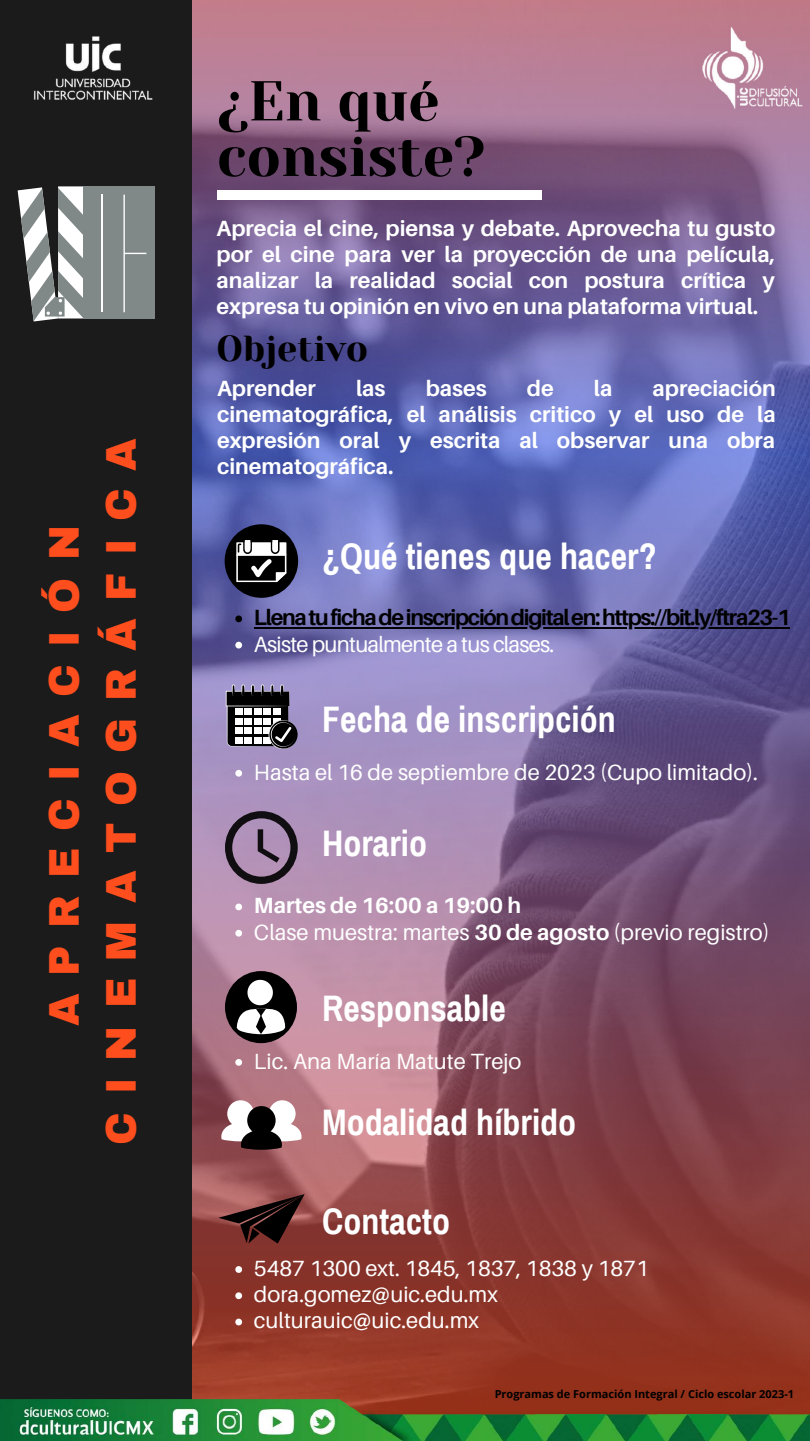
<style>
.page{position:relative;width:810px;height:1441px;background:#fff}
.page>*{position:absolute;margin:0;border:0;box-sizing:border-box;transform-origin:0 0}
.t1{font:56px/55.5px "Yeseva One";color:#000}
.t2{font:900 42px/57px "Archivo";letter-spacing:.415em;color:#ff4e1e}
.t3{font:700 36px "Archivo Narrow";color:#fff}
.t4{font:36px "Yeseva One";color:#000}
.t5{font:700 22px/26.2px "Aileron";color:#fff;text-align:justify}
.t6{font:22px/26.2px "Aileron";color:#fff}
.t7{font:700 22px "Aileron";letter-spacing:-.06em;color:#000}
.t8{font:22px "Aileron";letter-spacing:-.035em;color:#fff}
.t9{font:700 11px "Open Sans";color:#000}
.s1{font-weight:700}
</style>
<div class="page">
<div style="left:0;top:0;width:810px;height:1440px;background:#1b1b1b"></div>
<img style="left:193px;top:0;width:617px;height:1399px">
<div style="left:217px;top:190px;width:325px;height:9px;background:#fff"></div>
<img style="left:0;top:1399px;width:536px;height:40px">
<img style="left:536px;top:1399px;width:121px;height:40px">
<img style="left:657px;top:1399px;width:153px;height:40px">
<img style="left:33px;top:36px;width:120px;height:64px">
<img style="left:637px;top:0;width:173px;height:128px">
<svg style="left:221px;top:1100px;width:81px;height:49px;background:#978688"></svg>
<svg style="left:218px;top:1193px;width:87px;height:50px;background:#5e2f2d"></svg>
<svg style="left:235px;top:1265px;width:7px;height:7px"></svg>
<svg style="left:235px;top:1292px;width:7px;height:6px"></svg>
<svg style="left:235px;top:1318px;width:7px;height:6px"></svg>
<div style="left:225px;top:524px;width:73px;height:73px;background:#000;border-radius:50%"></div>
<svg style="left:236px;top:540px;width:51px;height:42px"></svg>
<svg style="left:235px;top:615px;width:7px;height:7px"></svg>
<hr style="left:254px;top:626px;width:314px;height:2px;background:#000">
<hr style="left:568px;top:626px;width:222px;height:2px;background:#000">
<svg style="left:235px;top:641px;width:7px;height:7px"></svg>
<svg style="left:226px;top:684px;width:72px;height:65px;background:#65626d"></svg>
<svg style="left:235px;top:769px;width:7px;height:7px"></svg>
<svg style="left:225px;top:811px;width:73px;height:72px"></svg>
<svg style="left:235px;top:903px;width:7px;height:7px"></svg>
<svg style="left:235px;top:929px;width:7px;height:7px"></svg>
<div style="left:225px;top:970px;width:72px;height:72px;background:#000;border-radius:50%"></div>
<svg style="left:235px;top:979px;width:62px;height:63px"></svg>
<svg style="left:235px;top:1058px;width:7px;height:7px"></svg>
<div style="left:83px;top:186px;width:72px;height:132px;background:#808987"></div>
<hr style="left:101px;top:194px;width:1px;height:118px;background:#fff">
<svg style="left:123px;top:194px;width:23px;height:118px"></svg>
<svg style="left:18px;top:186px;width:65px;height:135px"></svg>
<h2 class="t2" style="left:36px;top:1144px;width:707px;text-indent:118px;rotate:-90deg">APRECIACIÓN<br>CINEMATOGRÁFICA</h2>
<h1 class="t1" style="left:217px;top:74px;width:270px">¿En qué consiste?</h1>
<p class="t5" style="left:217px;top:214px;width:560px">Aprecia el cine, piensa y debate. Aprovecha tu gusto por el cine para ver la proyección de una película, analizar la realidad social con postura crítica y expresa tu opinión en vivo en una plataforma virtual.</p>
<h3 class="t4" style="left:217px;top:328px;width:153px">Objetivo</h3>
<p class="t5" style="left:217px;top:374px;width:101px">Aprender</p>
<p class="t5" style="left:356px;top:374px;width:31px">las</p>
<p class="t5" style="left:426px;top:374px;width:63px">bases</p>
<p class="t5" style="left:527px;top:374px;width:28px">de</p>
<p class="t5" style="left:594px;top:374px;width:20px">la</p>
<p class="t5" style="left:217px;top:374px;width:560px;text-indent:436px">apreciación cinematográfica, el análisis critico y el uso de la expresión oral y escrita al observar una obra cinematográfica.</p>
<h3 class="t3" style="left:322px;top:537px;width:336px">¿Qué tienes que hacer?</h3>
<p class="t7" style="left:254px;top:603px;width:538px">Llenatufichadeinscripcióndigitalen:https://bit.ly/ftra23-1</p>
<p class="t8" style="left:254px;top:630px;width:302px">Asiste puntualmente a tus clases.</p>
<h3 class="t3" style="left:322px;top:700px;width:295px">Fecha de inscripción</h3>
<p class="t6" style="left:254px;top:758px;width:506px">Hasta el 16 de septiembre de 2023 (Cupo limitado).</p>
<h3 class="t3" style="left:322px;top:823px;width:106px">Horario</h3>
<p class="t6" style="left:254px;top:891px;width:517px"><span class="s1">Martes de 16:00 a 19:00 h<br></span>Clase muestra: martes <span class="s1">30 de agosto</span> (previo registro)</p>
<h3 class="t3" style="left:322px;top:989px;width:185px">Responsable</h3>
<p class="t6" style="left:254px;top:1047px;width:269px">Lic. Ana María Matute Trejo</p>
<h3 class="t3" style="left:322px;top:1102px;width:256px">Modalidad híbrido</h3>
<h3 class="t3" style="left:322px;top:1202px;width:129px">Contacto</h3>
<p class="t6" style="left:254px;top:1254px;width:396px">5487 1300 ext. 1845, 1837, 1838 y 1871 dora.gomez@uic.edu.mx culturauic@uic.edu.mx</p>
<p class="t9" style="left:495px;top:1386px;width:301px">Programas de Formación Integral / Ciclo escolar 2023-1</p>
</div>
